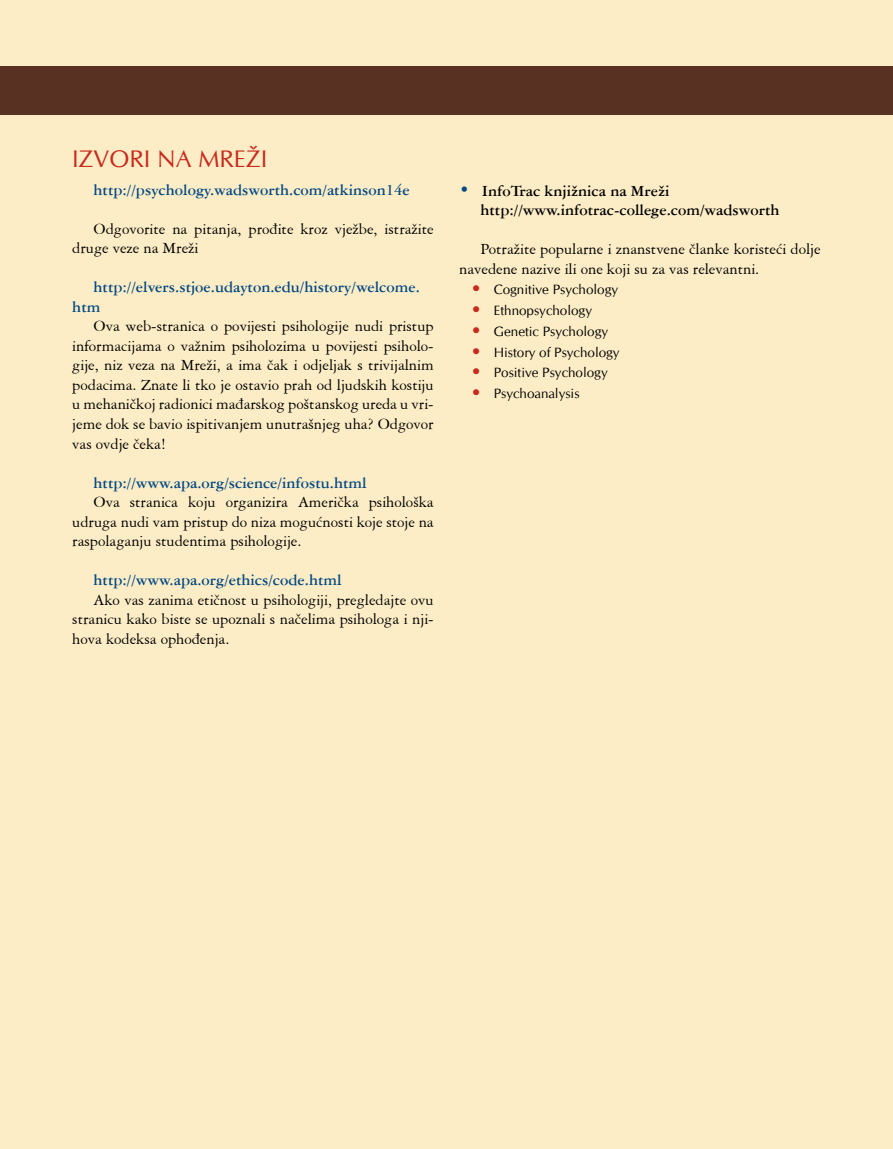
<style>
.page{position:relative;width:893px;height:1149px;background:#fff}
.page>*{position:absolute;margin:0;border:0;box-sizing:border-box;transform-origin:0 0}
.t1{font:24px "CG Omega";color:#c82a1d}
.t2{font:italic 700 18px "American Garamond BT";color:#034883}
.t3{font:16.5px/19.5px "American Garamond BT";color:#000;text-align:justify}
.t4{font:700 16.5px/19.5px "American Garamond BT";color:#034883}
.t5{font:700 16.5px/19.5px "American Garamond BT";color:#000}
.t6{font:italic 700 16.5px/20.7px "CG Omega";color:#c82a1d;text-align:justify}
.t7{font:13.5px/20.7px "CG Omega";color:#000}
</style>
<div class="page">
<div style="left:0;top:0;width:893px;height:1148px;background:#fcedc6"></div>
<div style="left:0;top:66px;width:893px;height:49px;background:#583122"></div>
<h1 class="t1" style="left:72px;top:144px;width:197px">IZVORI NA MREŽI</h1>
<p class="t4" style="left:94px;top:179px;width:318px">http://psychology.wadsworth.com/atkinson14e</p>
<p class="t3" style="left:72px;top:219px;width:363px;text-indent:21px">Odgovorite na pitanja, prođite kroz vježbe, istražite druge veze na Mreži</p>
<p class="t4" style="left:72px;top:277px;width:349px;text-indent:21px">http://elvers.stjoe.udayton.edu/history/welcome. htm</p>
<p class="t3" style="left:72px;top:316px;width:363px;text-indent:21px">Ova web-stranica o povijesti psihologije nudi pristup informacijama o važnim psiholozima u povijesti psiholo&shy;gije, niz veza na Mreži, a ima čak i odjeljak s trivijalnim podacima. Znate li tko je ostavio prah od ljudskih kostiju u mehaničkoj radionici mađarskog poštanskog ureda u vri&shy;jeme dok se bavio ispitivanjem unutrašnjeg uha? Odgovor vas ovdje čeka!</p>
<p class="t4" style="left:94px;top:472px;width:275px">http://www.apa.org/science/infostu.html</p>
<p class="t3" style="left:72px;top:492px;width:363px;text-indent:21px">Ova stranica koju organizira Američka psihološka udruga nudi vam pristup do niza mogućnosti koje stoje na raspolaganju studentima psihologije.</p>
<p class="t4" style="left:94px;top:569px;width:249px">http://www.apa.org/ethics/code.html</p>
<p class="t3" style="left:72px;top:589px;width:363px;text-indent:21px">Ako vas zanima etičnost u psihologiji, pregledajte ovu stranicu kako biste se upoznali s načelima psihologa i nji&shy;hova kodeksa ophođenja.</p>
<p class="t5" style="left:480px;top:180px;width:300px">InfoTrac knjižnica na Mreži http://www.infotrac-college.com/wadsworth</p>
<p class="t3" style="left:459px;top:239px;width:363px;text-indent:21px">Potražite popularne i znanstvene članke koristeći dolje navedene nazive ili one koji su za vas relevantni.</p>
<p class="t7" style="left:494px;top:279px;width:127px">Cognitive Psychology<br>Ethnopsychology<br>Genetic Psychology<br>History of Psychology<br>Positive Psychology<br>Psychoanalysis</p>
<p class="t2" style="left:459px;top:179px;width:12px">•</p>
<p class="t6" style="left:472px;top:278px;width:10px">• • • • • •</p>
</div>
